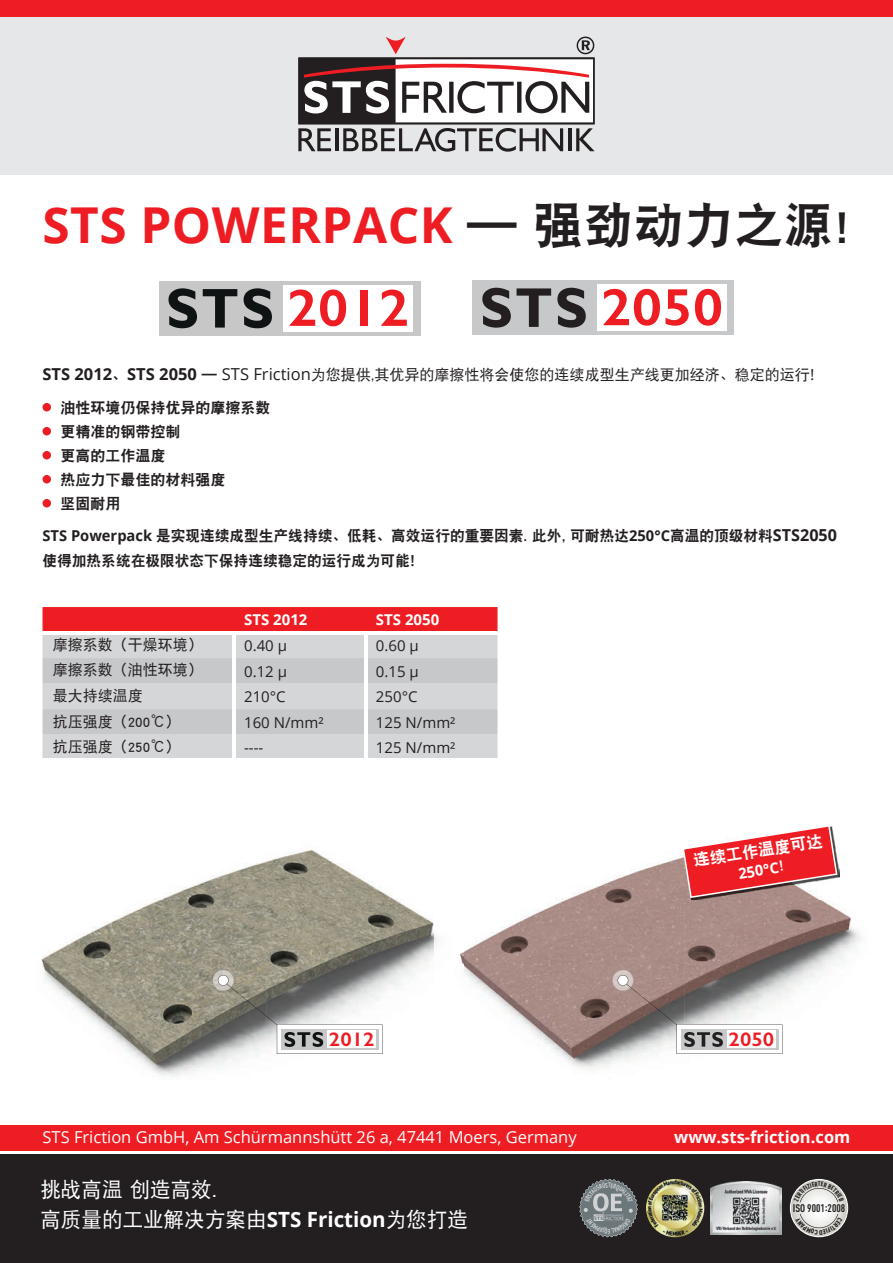
<style>
.page{position:relative;width:893px;height:1263px;background:#fff}
.page>*{position:absolute;margin:0;border:0;box-sizing:border-box;transform-origin:0 0}
.t1{font:600 52.5px "Gill Sans";color:#ee1d23;scale:1.1 1}
.t2{font:700 49.5px "Open Sans";letter-spacing:.01em;color:#ee1d23}
.t3{font:21px/30px "DF Hei GB W5";color:#fff}
.t4{font:600 19.65px "Gill Sans";color:#ee1d23;scale:1.1 1}
.t5{font:16.5px "Open Sans";color:#fff}
.t6{font:700 16.5px "Open Sans";color:#fff}
.t7{font:16.5px "DF Hei GB W9";color:#fff}
.t8{font:15px/24px "DF Hei GB W9";color:#231f20}
.t9{font:15px "DF Hei GB W5";color:#231f20}
.t10{font:15px "Open Sans";color:#231f20}
.t11{font:700 15px "Open Sans";color:#fff}
.t12{font:700 10.95px "DIN Cond";color:#231f20}
.s1{font-family:"DF Hei GB W9";font-weight:400;color:#231f20}
.s2{font-family:"Open Sans";font-weight:700;font-size:16.5px}
.s3{font-family:"DF Hei GB W9"}
.s4{font-family:"Open Sans";font-size:16.5px}
.s5{font-family:"Open Sans";font-weight:700}
.s6{font-family:"DF Hei GB W9";font-weight:400;font-size:16.5px}
</style>
<div class="page">
<div style="left:0;top:0;width:893px;height:174px;background:#e6e7e9"></div>
<svg style="left:298px;top:37px;width:297px;height:115px"></svg>
<div style="left:43px;top:403px;width:8px;height:8px;background:#ee1d23;border-radius:50%"></div>
<div style="left:43px;top:427px;width:8px;height:8px;background:#ee1d23;border-radius:50%"></div>
<div style="left:43px;top:451px;width:8px;height:8px;background:#ee1d23;border-radius:50%"></div>
<div style="left:43px;top:475px;width:8px;height:8px;background:#ee1d23;border-radius:50%"></div>
<div style="left:43px;top:499px;width:8px;height:8px;background:#ee1d23;border-radius:50%"></div>
<div style="left:0;top:1154px;width:893px;height:109px;background:#231f20"></div>
<div style="left:0;top:1125px;width:893px;height:25px;background:#ee1d23"></div>
<div style="left:0;top:0;width:893px;height:17px;background:#ee1d23"></div>
<div style="left:159px;top:281px;width:261px;height:54px;background:#c6c7c6"></div>
<div style="left:283px;top:285px;width:130px;height:46px;background:#fff"></div>
<svg style="left:168px;top:288px;width:104px;height:40px"></svg>
<div style="left:473px;top:280px;width:261px;height:55px;background:#c7c8ca"></div>
<div style="left:597px;top:285px;width:130px;height:46px;background:#fff"></div>
<svg style="left:482px;top:288px;width:104px;height:40px"></svg>
<img style="left:41px;top:847px;width:394px;height:230px">
<img style="left:463px;top:857px;width:399px;height:213px">
<img style="left:435px;top:935px;width:28px;height:30px">
<img style="left:213px;top:970px;width:21px;height:21px">
<svg style="left:218px;top:975px;width:165px;height:79px"></svg>
<img style="left:612px;top:970px;width:21px;height:21px">
<svg style="left:618px;top:975px;width:164px;height:79px"></svg>
<img style="left:684px;top:857px;width:155px;height:43px">
<svg style="left:682px;top:826px;width:155px;height:72px"></svg>
<div style="left:43px;top:607px;width:454px;height:24px;background:#ee1d23"></div>
<div style="left:43px;top:635px;width:454px;height:123px;background:#d5d6d8"></div>
<svg style="left:43px;top:658px;width:454px;height:77px;background:#cccdcf"></svg>
<hr style="left:232px;top:634px;width:3px;height:24px;background:#fff">
<hr style="left:364px;top:634px;width:3px;height:24px;background:#fff">
<hr style="left:232px;top:658px;width:3px;height:26px;background:#fff">
<hr style="left:232px;top:684px;width:3px;height:25px;background:#fff">
<hr style="left:232px;top:709px;width:3px;height:26px;background:#fff">
<hr style="left:232px;top:735px;width:3px;height:24px;background:#fff">
<hr style="left:364px;top:735px;width:3px;height:24px;background:#fff">
<hr style="left:364px;top:658px;width:3px;height:26px;background:#fff">
<hr style="left:364px;top:684px;width:3px;height:25px;background:#fff">
<hr style="left:364px;top:709px;width:3px;height:26px;background:#fff">
<img style="left:646px;top:1179px;width:58px;height:58px;border-radius:29px">
<img style="left:710px;top:1181px;width:72px;height:53px">
<svg style="left:790px;top:1179px;width:58px;height:58px"></svg>
<svg style="left:579px;top:1179px;width:59px;height:58px"></svg>
<h2 class="t2" style="left:43px;top:190px;width:809px">STS POWERPACK <span class="s1">— 强劲动力之源!</span></h2>
<h1 class="t1" style="left:287px;top:276px;width:113px">2012</h1>
<h1 class="t1" style="left:601px;top:276px;width:113px">2050</h1>
<p class="t9" style="left:43px;top:367px;width:784px"><span class="s2">STS 2012</span><span class="s3">、</span><span class="s2">STS 2050</span> <span class="s3">—</span> <span class="s4">STS Friction</span>为您提供,其优异的摩擦性将会使您的连续成型生产线更加经济、稳定的运行！</p>
<p class="t8" style="left:61px;top:395px;width:211px">油性环境仍保持优异的摩擦系数更精准的钢带控制<br>更高的工作温度<br>热应力下最佳的材料强度<br>坚固耐用</p>
<p class="t8" style="left:43px;top:524px;width:796px"><span class="s5">STS Powerpack</span> 是实现连续成型生产线持续、低耗、高效运行的重要因素. 此外, 可耐热达<span class="s5">250°C</span>高温的顶级材料<span class="s2">STS2050</span>使得加热系统在极限状态下保持连续稳定的运行成为可能！</p>
<p class="t11" style="left:244px;top:608px;width:65px">STS 2012</p>
<p class="t11" style="left:376px;top:608px;width:65px">STS 2050</p>
<p class="t9" style="left:53px;top:636px;width:151px">摩擦系数（干燥环境）</p>
<p class="t10" style="left:244px;top:635px;width:44px">0.40 µ</p>
<p class="t10" style="left:376px;top:635px;width:44px">0.60 µ</p>
<p class="t9" style="left:53px;top:662px;width:151px">摩擦系数（油性环境）</p>
<p class="t10" style="left:244px;top:661px;width:44px">0.12 µ</p>
<p class="t10" style="left:376px;top:661px;width:44px">0.15 µ</p>
<p class="t9" style="left:53px;top:687px;width:91px">最大持续温度</p>
<p class="t10" style="left:244px;top:686px;width:43px">210°C</p>
<p class="t10" style="left:376px;top:686px;width:43px">250°C</p>
<p class="t9" style="left:53px;top:713px;width:129px">抗压强度（200℃）</p>
<p class="t10" style="left:244px;top:712px;width:81px">160 N/mm²</p>
<p class="t10" style="left:376px;top:712px;width:81px">125 N/mm²</p>
<p class="t9" style="left:53px;top:738px;width:129px">抗压强度（250℃）</p>
<p class="t10" style="left:244px;top:737px;width:21px">----</p>
<p class="t10" style="left:376px;top:737px;width:81px">125 N/mm²</p>
<p class="t7" style="left:692px;top:852px;width:132px;rotate:-9deg">连续工作温度可达</p>
<p class="t11" style="left:737px;top:863px;width:48px;rotate:-9deg">250°C<span class="s6">!</span></p>
<h3 class="t4" style="left:329px;top:1027px;width:43px">2012</h3>
<h3 class="t4" style="left:729px;top:1027px;width:43px">2050</h3>
<p class="t5" style="left:43px;top:1125px;width:536px">STS Friction GmbH, Am Schürmannshütt 26 a, 47441 Moers, Germany</p>
<p class="t6" style="left:674px;top:1125px;width:178px">www.sts-friction.com</p>
<h3 class="t3" style="left:40px;top:1174px;width:429px">挑战高温 创造高效.<br>高质量的工业解决方案由<span class="s5">STS Friction</span>为您打造</h3>
<p class="t12" style="left:793px;top:1201px;width:54px">ISO 9001:2008</p>
</div>
